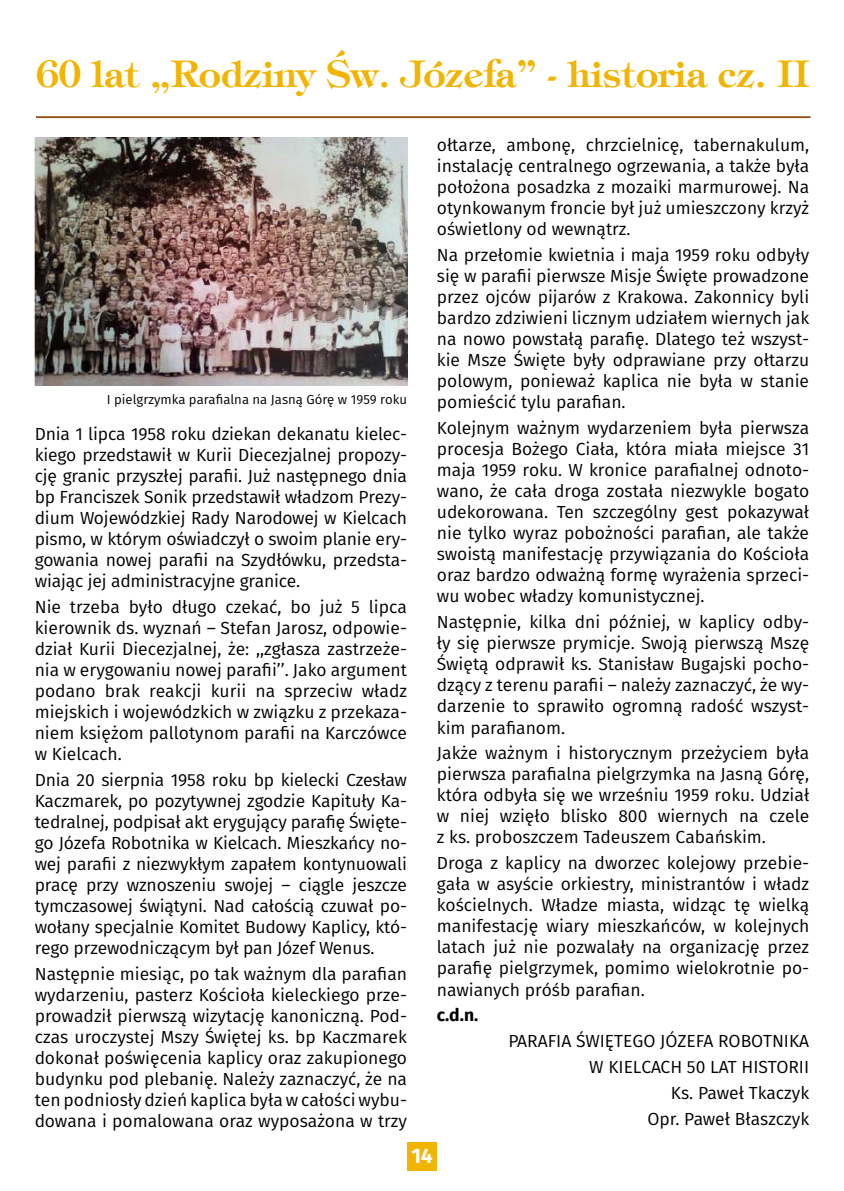
<style>
.page{position:relative;width:844px;height:1191px;background:#fff}
.page>*{position:absolute;margin:0;border:0;box-sizing:border-box;transform-origin:0 0}
.t1{font:700 36.75px "Timpani";color:#f1b400}
.t2{font:700 21px "Fira Sans";color:#fff}
.t3{font:17.5px/21px "Fira Sans";color:#000;text-align:justify}
.t4{font:700 17.5px "Fira Sans";color:#000}
.t5{font:13.12px "Fira Sans";color:#000}
</style>
<div class="page">
<hr style="left:36px;top:116px;width:774px;height:2px;background:#914a0c">
<div style="left:407px;top:1141px;width:30px;height:30px;background:#f1b400"></div>
<img style="left:35px;top:138px;width:372px;height:248px">
<h1 class="t1" style="left:37px;top:49px;width:774px">60 lat „Rodziny Św. Józefa” - historia cz. II</h1>
<p class="t5" style="left:107px;top:390px;width:302px">I pielgrzymka parafialna na Jasną Górę w 1959 roku</p>
<p class="t3" style="left:35px;top:425px;width:374px">Dnia 1 lipca 1958 roku dziekan dekanatu kielec&shy;kiego przedstawił w Kurii Diecezjalnej propozy&shy;cję granic przyszłej parafii. Już następnego dnia bp Franciszek Sonik przedstawił władzom Prezy&shy;dium Wojewódzkiej Rady Narodowej w Kielcach pismo, w którym oświadczył o swoim planie ery&shy;gowania nowej parafii na Szydłówku, przedsta&shy;wiając jej administracyjne granice.</p>
<p class="t3" style="left:35px;top:598px;width:374px">Nie trzeba było długo czekać, bo już 5 lipca kierownik ds. wyznań – Stefan Jarosz, odpowie&shy;dział Kurii Diecezjalnej, że: ,,zgłasza zastrzeże&shy;nia w erygowaniu nowej parafii’’. Jako argument podano brak reakcji kurii na sprzeciw władz miejskich i wojewódzkich w związku z przekaza&shy;niem księżom pallotynom parafii na Karczówce w Kielcach.</p>
<p class="t3" style="left:35px;top:771px;width:374px">Dnia 20 sierpnia 1958 roku bp kielecki Czesław Kaczmarek, po pozytywnej zgodzie Kapituły Ka&shy;tedralnej, podpisał akt erygujący parafię Święte&shy;go Józefa Robotnika w Kielcach. Mieszkańcy no&shy;wej parafii z niezwykłym zapałem kontynuowali pracę przy wznoszeniu swojej – ciągle jeszcze tymczasowej świątyni. Nad całością czuwał po&shy;wołany specjalnie Komitet Budowy Kaplicy, któ&shy;rego przewodniczącym był pan Józef Wenus.</p>
<p class="t3" style="left:35px;top:965px;width:374px">Następnie miesiąc, po tak ważnym dla parafian wydarzeniu, pasterz Kościoła kieleckiego prze&shy;prowadził pierwszą wizytację kanoniczną. Pod&shy;czas uroczystej Mszy Świętej ks. bp Kaczmarek dokonał poświęcenia kaplicy oraz zakupionego budynku pod plebanię. Należy zaznaczyć, że na ten podniosły dzień kaplica była w całości wybu&shy;dowana i pomalowana oraz wyposażona w trzy</p>
<p class="t3" style="left:437px;top:136px;width:374px">ołtarze, ambonę, chrzcielnicę, tabernakulum, instalację centralnego ogrzewania, a także była położona posadzka z mozaiki marmurowej. Na otynkowanym froncie był już umieszczony krzyż oświetlony od wewnątrz.</p>
<p class="t3" style="left:437px;top:246px;width:374px">Na przełomie kwietnia i maja 1959 roku odbyły się w parafii pierwsze Misje Święte prowadzone przez ojców pijarów z Krakowa. Zakonnicy byli bardzo zdziwieni licznym udziałem wiernych jak na nowo powstałą parafię. Dlatego też wszyst&shy;kie Msze Święte były odprawiane przy ołtarzu polowym, ponieważ kaplica nie była w stanie pomieścić tylu parafian.</p>
<p class="t3" style="left:437px;top:419px;width:374px">Kolejnym ważnym wydarzeniem była pierwsza procesja Bożego Ciała, która miała miejsce 31 maja 1959 roku. W kronice parafialnej odnoto&shy;wano, że cała droga została niezwykle bogato udekorowana. Ten szczególny gest pokazywał nie tylko wyraz pobożności parafian, ale także swoistą manifestację przywiązania do Kościoła oraz bardzo odważną formę wyrażenia sprzeci&shy;wu wobec władzy komunistycznej.</p>
<p class="t3" style="left:437px;top:613px;width:374px">Następnie, kilka dni później, w kaplicy odby&shy;ły się pierwsze prymicje. Swoją pierwszą Mszę Świętą odprawił ks. Stanisław Bugajski pocho&shy;dzący z terenu parafii – należy zaznaczyć, że wy&shy;darzenie to sprawiło ogromną radość wszyst&shy;kim parafianom.</p>
<p class="t3" style="left:437px;top:744px;width:374px">Jakże ważnym i historycznym przeżyciem była pierwsza parafialna pielgrzymka na Jasną Górę, która odbyła się we wrześniu 1959 roku. Udział w niej wzięło blisko 800 wiernych na czele z ks. proboszczem Tadeuszem Cabańskim.</p>
<p class="t3" style="left:437px;top:854px;width:374px">Droga z kaplicy na dworzec kolejowy przebie&shy;gała w asyście orkiestry, ministrantów i władz kościelnych. Władze miasta, widząc tę wielką manifestację wiary mieszkańców, w kolejnych latach już nie pozwalały na organizację przez parafię pielgrzymek, pomimo wielokrotnie po&shy;nawianych próśb parafian.</p>
<p class="t4" style="left:437px;top:1003px;width:43px">c.d.n.</p>
<p class="t3" style="left:508px;top:1029px;width:302px;line-height:25.9px;text-align:right">PARAFIA ŚWIĘTEGO JÓZEFA ROBOTNIKA<br>W KIELCACH 50 LAT HISTORII<br>Ks. Paweł Tkaczyk<br>Opr. Paweł Błaszczyk</p>
<p class="t2" style="left:411px;top:1140px;width:23px">14</p>
</div>
